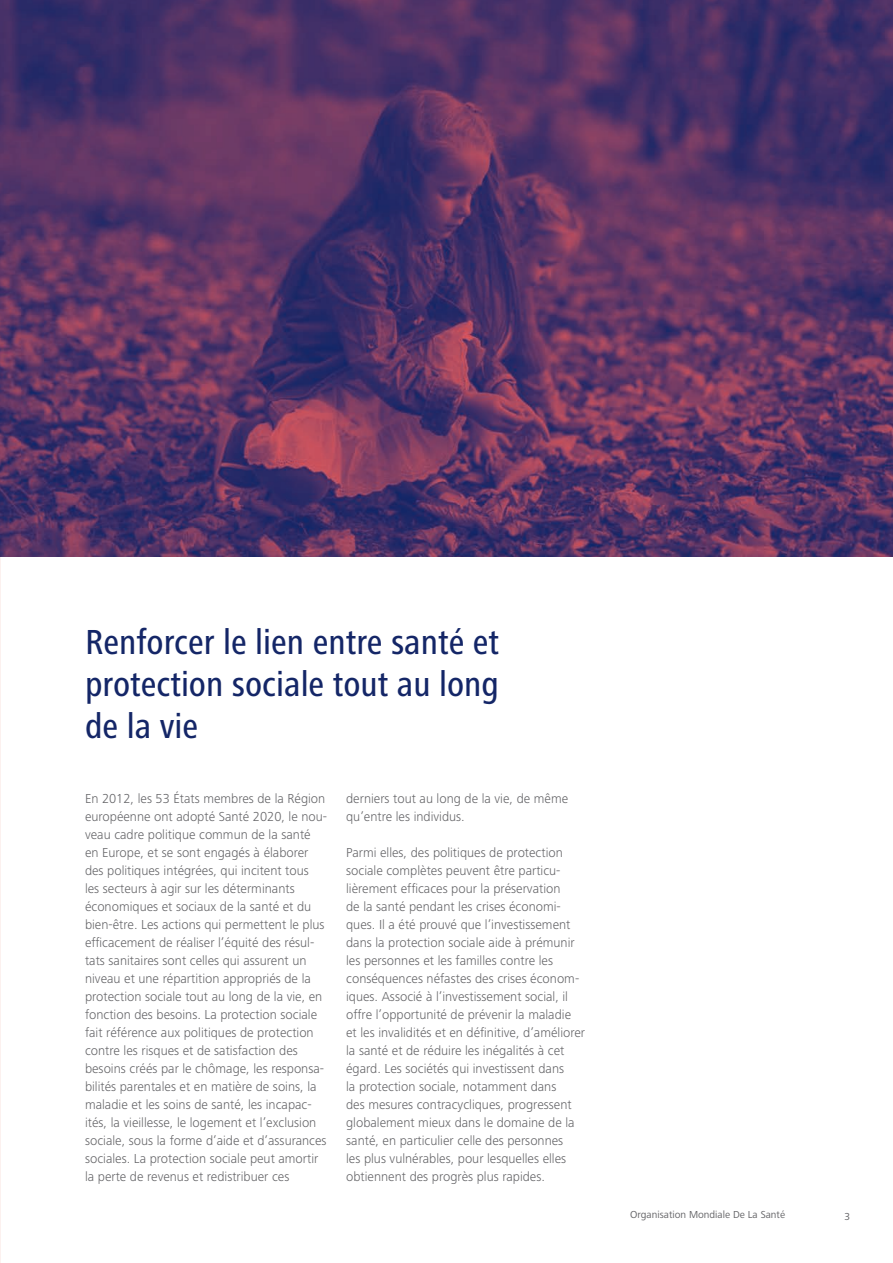
<style>
.page{position:relative;width:893px;height:1263px;background:#fff}
.page>*{position:absolute;margin:0;border:0;box-sizing:border-box;transform-origin:0 0}
.Heading1{font:500 condensed 36px/42px "Frutiger Next LT";color:#142667;text-align:justify}
.t1{font:300 13.5px/18px "Frutiger Next LT";color:#636366}
.t2{font:10.5px "Frutiger Next LT";color:#636366}
</style>
<div class="page">
<img style="left:0;top:0;width:893px;height:557px">
<p class="Heading1" style="left:85px;top:621px;width:416px">Renforcer le lien entre santé et protection sociale tout au long de la vie</p>
<p class="t1" style="left:85px;top:789px;width:244px">En 2012, les 53 États membres de la Région européenne ont adopté Santé 2020, le nou&shy;veau cadre politique commun de la santé en Europe, et se sont engagés à élaborer des politiques intégrées, qui incitent tous<br>les secteurs à agir sur les déterminants économiques et sociaux de la santé et du bien-être. Les actions qui permettent le plus efficacement de réaliser l’équité des résul&shy;tats sanitaires sont celles qui assurent un niveau et une répartition appropriés de la protection sociale tout au long de la vie, en fonction des besoins. La protection sociale fait référence aux politiques de protection contre les risques et de satisfaction des besoins créés par le chômage, les responsa&shy;bilités parentales et en matière de soins, la maladie et les soins de santé, les incapac&shy;ités, la vieillesse, le logement et l’exclusion sociale, sous la forme d’aide et d’assurances sociales. La protection sociale peut amortir la perte de revenus et redistribuer ces</p>
<p class="t1" style="left:346px;top:789px;width:224px">derniers tout au long de la vie, de même qu’entre les individus.</p>
<p class="t1" style="left:346px;top:843px;width:240px">Parmi elles, des politiques de protection sociale complètes peuvent être particu&shy;lièrement efficaces pour la préservation<br>de la santé pendant les crises économi&shy;ques. Il a été prouvé que l’investissement dans la protection sociale aide à prémunir les personnes et les familles contre les conséquences néfastes des crises économ&shy;iques. Associé à l’investissement social, il offre l’opportunité de prévenir la maladie et les invalidités et en définitive, d’améliorer la santé et de réduire les inégalités à cet égard. Les sociétés qui investissent dans<br>la protection sociale, notamment dans<br>des mesures contracycliques, progressent globalement mieux dans le domaine de la santé, en particulier celle des personnes<br>les plus vulnérables, pour lesquelles elles obtiennent des progrès plus rapides.</p>
<p class="t2" style="left:630px;top:1209px;width:156px">Organisation Mondiale De La Santé</p>
<p class="t2" style="left:844px;top:1210px;width:7px">3</p>
</div>
